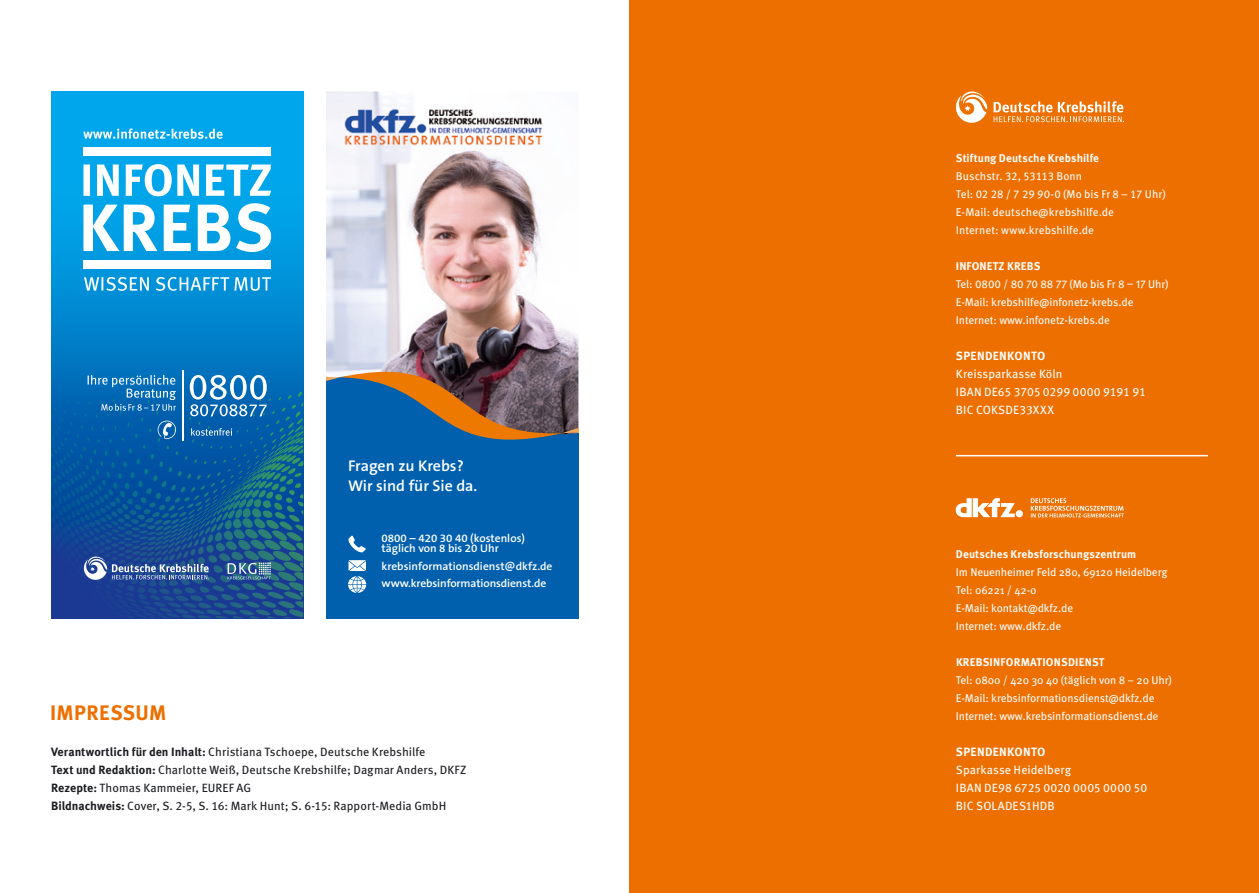
<style>
.page{position:relative;width:1259px;height:893px;background:#fff}
.page>*{position:absolute;margin:0;border:0;box-sizing:border-box;transform-origin:0 0}
.t1{font:700 21px "Meta Pro";letter-spacing:.015em;color:#ed6f00}
.t2{font:600 15.6px/20.7px "The Sans B W6";color:#fff}
.t3{font:12px/18px "Meta Pro";letter-spacing:.005em;color:#1b1c20}
.t4{font:12px/18px "Meta Pro";letter-spacing:.005em;color:#fff}
.t5{font:700 12px "Meta Pro";letter-spacing:.03em;color:#fff}
.t6{font:11.25px/18px "Meta Pro";letter-spacing:-.01em;color:#fff}
.t7{font:600 11.25px/10.4px "The Sans B W6";color:#fff}
.t8{font:700 11.25px "Meta Pro";letter-spacing:.01em;color:#fff}
.s1{font-weight:700}
</style>
<div class="page">
<div style="left:629px;top:0;width:630px;height:893px;background:#ed6f00"></div>
<svg style="left:955px;top:498px;width:68px;height:19px"></svg>
<svg style="left:1030px;top:498px;width:94px;height:19px"></svg>
<svg style="left:956px;top:92px;width:168px;height:31px"></svg>
<hr style="left:956px;top:455px;width:252px;height:1px;background:#fff">
<img style="left:326px;top:92px;width:215px;height:201px">
<img style="left:343px;top:107px;width:200px;height:39px">
<div style="left:326px;top:552px;width:252px;height:66px;background:#0060ae"></div>
<svg style="left:326px;top:293px;width:252px;height:259px;background:#4f759c"></svg>
<svg style="left:348px;top:560px;width:18px;height:33px"></svg>
<svg style="left:51px;top:92px;width:252px;height:283px;background:#0093da"></svg>
<svg style="left:83px;top:129px;width:140px;height:10px"></svg>
<svg style="left:83px;top:203px;width:188px;height:49px"></svg>
<svg style="left:83px;top:164px;width:188px;height:32px"></svg>
<div style="left:83px;top:147px;width:188px;height:9px;background:#fff"></div>
<div style="left:83px;top:260px;width:188px;height:9px;background:#fff"></div>
<svg style="left:84px;top:277px;width:187px;height:14px;background:#51b4e4"></svg>
<hr style="left:182px;top:370px;width:1px;height:71px;background:#fff">
<svg style="left:51px;top:375px;width:253px;height:244px;background:#185d9d"></svg>
<h2 class="t2" style="left:348px;top:455px;width:131px">Fragen zu Krebs?<br>Wir sind für Sie da.</h2>
<p class="t7" style="left:381px;top:533px;width:145px">0800 – 420 30 40 (kostenlos) täglich von 8 bis 20 Uhr</p>
<p class="t7" style="left:381px;top:557px;width:172px;line-height:17.2px">krebsinformationsdienst@dkfz.de www.krebsinformationsdienst.de</p>
<h1 class="t1" style="left:50px;top:696px;width:118px">IMPRESSUM</h1>
<p class="t3" style="left:51px;top:742px;width:417px"><span class="s1">Verantwortlich für den Inhalt:</span> Christiana Tschoepe, Deutsche Krebshilfe<br><span class="s1">Text und Redaktion:</span> Charlotte Weiß, Deutsche Krebshilfe; Dagmar Anders, DKFZ <span class="s1">Rezepte:</span> Thomas Kammeier, EUREF AG<br><span class="s1">Bildnachweis:</span> Cover, S. 2-5, S. 16: Mark Hunt; S. 6-15: Rapport-Media GmbH</p>
<p class="t8" style="left:956px;top:149px;width:145px">Stiftung Deutsche Krebshilfe</p>
<p class="t6" style="left:956px;top:166px;width:211px">Buschstr. 32, 53113 Bonn<br>Tel: 02 28 / 7 29 90-0 (Mo bis Fr 8 – 17 Uhr)<br>E-Mail: deutsche@krebshilfe.de<br>Internet: www.krebshilfe.de</p>
<p class="t8" style="left:956px;top:257px;width:86px">INFONETZ KREBS</p>
<p class="t6" style="left:956px;top:274px;width:214px">Tel: 0800 / 80 70 88 77 (Mo bis Fr 8 – 17 Uhr)<br>E-Mail: krebshilfe@infonetz-krebs.de<br>Internet: www.infonetz-krebs.de</p>
<p class="t5" style="left:956px;top:346px;width:91px">SPENDENKONTO</p>
<p class="t4" style="left:956px;top:364px;width:192px">Kreissparkasse Köln<br>IBAN DE65 3705 0299 0000 9191 91<br>BIC COKSDE33XXX</p>
<p class="t8" style="left:956px;top:545px;width:182px">Deutsches Krebsforschungszentrum</p>
<p class="t6" style="left:956px;top:562px;width:213px">Im Neuenheimer Feld 280, 69120 Heidelberg<br>Tel: 06221 / 42-0<br>E-Mail: kontakt@dkfz.de<br>Internet: www.dkfz.de</p>
<p class="t8" style="left:956px;top:653px;width:150px">KREBSINFORMATIONSDIENST</p>
<p class="t6" style="left:956px;top:670px;width:217px">Tel: 0800 / 420 30 40 (täglich von 8 – 20 Uhr)<br>E-Mail: krebsinformationsdienst@dkfz.de<br>Internet: www.krebsinformationsdienst.de</p>
<p class="t5" style="left:956px;top:742px;width:91px">SPENDENKONTO</p>
<p class="t4" style="left:956px;top:760px;width:193px">Sparkasse Heidelberg<br>IBAN DE98 6725 0020 0005 0000 50<br>BIC SOLADES1HDB</p>
</div>
